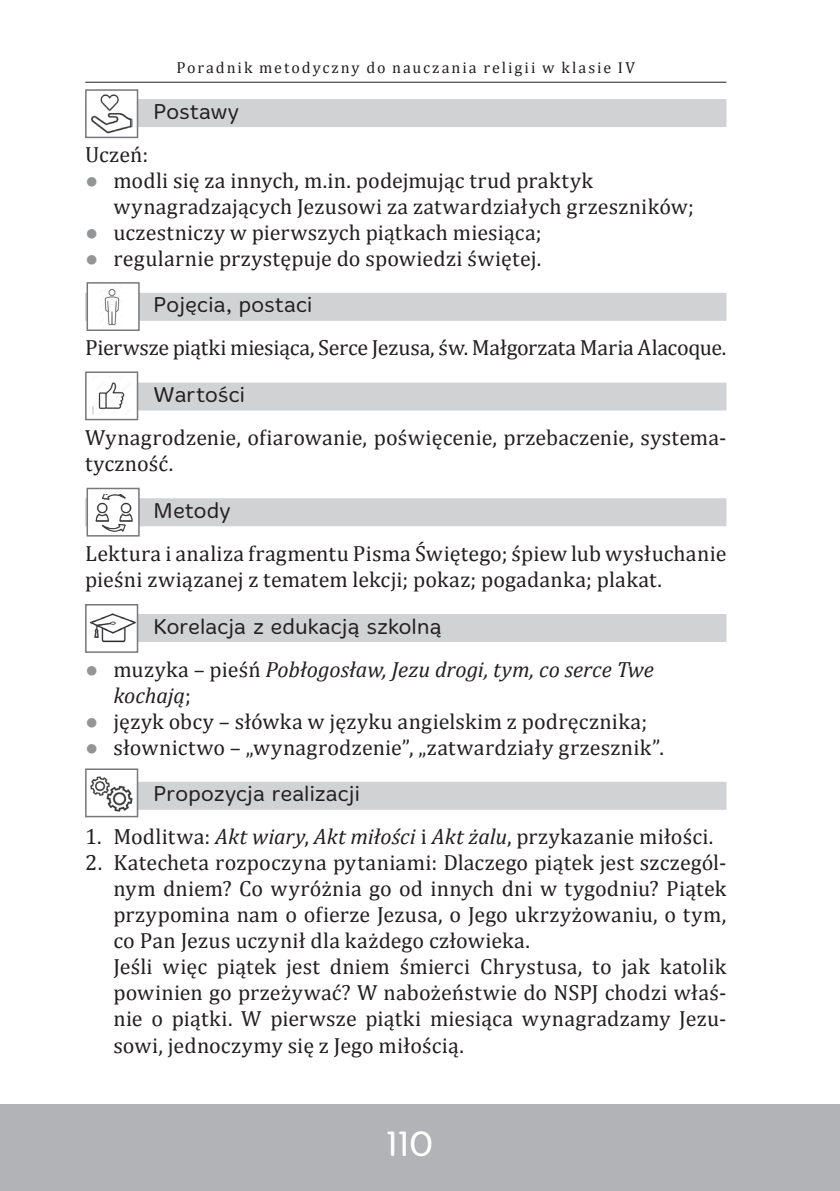
<style>
.page{position:relative;width:840px;height:1191px;background:#fff}
.page>*{position:absolute;margin:0;border:0;box-sizing:border-box;transform-origin:0 0}
.t1{font:300 36px "Merge";color:#fff}
.t2{font:22px/26px "Cambria";letter-spacing:.01em;color:#231f20}
.t3{font:22px/46.6px "Cambria";letter-spacing:-.015em;color:#231f20}
.t4{font:italic 22px/26px "Cambria";color:#231f20}
.t5{font:300 22px "Merge";letter-spacing:.01em;color:#231f20}
.t6{font:16px "Cambria";letter-spacing:.12em;color:#231f20}
.s1{font-family:"Arial";color:#939598}
.s2{font-family:"Merge";font-weight:300}
.s3{font-family:"Arial";font-style:normal;color:#939598}
.s4{font-style:normal}
.s5{font-style:italic}
</style>
<div class="page">
<div style="left:0;top:1104px;width:839px;height:87px;background:#b2b3b7"></div>
<hr style="left:85px;top:82px;width:641px;height:1px;background:#231f20">
<div style="left:85px;top:99px;width:641px;height:28px;background:#d1d2d4"></div>
<div style="left:85px;top:293px;width:641px;height:28px;background:#d1d2d4"></div>
<div style="left:85px;top:382px;width:641px;height:28px;background:#d1d2d4"></div>
<div style="left:85px;top:498px;width:641px;height:28px;background:#d1d2d4"></div>
<div style="left:85px;top:614px;width:641px;height:28px;background:#d1d2d4"></div>
<div style="left:85px;top:781px;width:641px;height:28px;background:#d1d2d4"></div>
<div style="left:86px;top:90px;width:51px;height:47px;background:#fff"></div>
<img style="left:91px;top:94px;width:41px;height:39px">
<div style="left:85px;top:89px;width:53px;height:49px;border:2px solid #76787b"></div>
<div style="left:86px;top:282px;width:54px;height:49px;background:#fff;border:2px solid #76787b"></div>
<img style="left:104px;top:289px;width:16px;height:37px">
<div style="left:85px;top:371px;width:53px;height:49px;background:#fff;border:2px solid #76787b"></div>
<img style="left:93px;top:382px;width:32px;height:32px">
<div style="left:87px;top:488px;width:52px;height:48px;background:#fff"></div>
<img style="left:96px;top:494px;width:37px;height:38px">
<div style="left:86px;top:488px;width:54px;height:48px;border:2px solid #76787b"></div>
<div style="left:86px;top:605px;width:51px;height:47px;background:#fff"></div>
<img style="left:89px;top:613px;width:46px;height:29px">
<div style="left:85px;top:604px;width:53px;height:49px;border:2px solid #76787b"></div>
<div style="left:86px;top:769px;width:51px;height:47px;background:#fff"></div>
<img style="left:90px;top:776px;width:43px;height:36px">
<div style="left:85px;top:768px;width:53px;height:49px;border:2px solid #76787b"></div>
<p class="t6" style="left:176px;top:58px;width:459px">Poradnik metodyczny do nauczania religii w klasie IV</p>
<p class="t5" style="left:153px;top:99px;width:88px">Postawy</p>
<p class="t2" style="left:85px;top:141px;width:65px">Uczeń:</p>
<p class="t2" style="left:113px;top:167px;width:581px;text-indent:-28px"><span class="s1">●</span> modli się za innych, m.in. podejmując trud praktyk wynagradzających Jezusowi za zatwardziałych grzeszników;</p>
<p class="t2" style="left:85px;top:219px;width:458px"><span class="s1">●</span> uczestniczy w pierwszych piątkach miesiąca;</p>
<p class="t2" style="left:153px;top:235px;width:389px;line-height:46.6px;text-indent:-68px"><span class="s1">●</span> regularnie przystępuje do spowiedzi świętej.<br><span class="s2">Pojęcia, postaci</span></p>
<p class="t3" style="left:153px;top:324px;width:574px;text-indent:-68px">Pierwsze piątki miesiąca, Serce Jezusa, św. Małgorzata Maria Alacoque.<br><span class="s2">Wartości</span></p>
<p class="t2" style="left:85px;top:424px;width:642px">Wynagrodzenie, ofiarowanie, poświęcenie, przebaczenie, systema&shy;tyczność.</p>
<p class="t2" style="left:85px;top:489px;width:642px;line-height:43px;text-indent:68px"><span class="s2">Metody<br></span>Lektura i analiza fragmentu Pisma Świętego; śpiew lub wysłuchanie</p>
<p class="t2" style="left:153px;top:556px;width:510px;line-height:46.6px;text-indent:-68px">pieśni związanej z tematem lekcji; pokaz; pogadanka; plakat.<br><span class="s2">Korelacja z edukacją szkolną</span></p>
<p class="t4" style="left:113px;top:655px;width:541px;text-indent:-28px"><span class="s3">●</span> <span class="s4">muzyka – pieśń</span> Pobłogosław, Jezu drogi, tym, co serce Twe kochają<span class="s4">;</span></p>
<p class="t2" style="left:85px;top:708px;width:563px"><span class="s1">●</span> język obcy – słówka w języku angielskim z podręcznika;</p>
<p class="t2" style="left:153px;top:723px;width:512px;line-height:46.6px;text-indent:-68px"><span class="s1">●</span> słownictwo – „wynagrodzenie”, „zatwardziały grzesznik”.<br><span class="s2">P ropozycja realizacji</span></p>
<p class="t2" style="left:85px;top:823px;width:629px">1. Modlitwa: <span class="s5">Akt wiary</span>, <span class="s5">Akt miłości</span> i <span class="s5">Akt żalu</span>, przykazanie miłości.</p>
<p class="t2" style="left:113px;top:849px;width:614px;text-indent:-28px">2. Katecheta rozpoczyna pytaniami: Dlaczego piątek jest szczegól&shy;nym dniem? Co wyróżnia go od innych dni w tygodniu? Piątek przypomina nam o ofierze Jezusa, o Jego ukrzyżowaniu, o tym, co Pan Jezus uczynił dla każdego człowieka.<br>Jeśli więc piątek jest dniem śmierci Chrystusa, to jak katolik powinien go przeżywać? W nabożeństwie do NSPJ chodzi właś‑ nie o piątki. W pierwsze piątki miesiąca wynagradzamy Jezu&shy;sowi, jednoczymy się z Jego miłością.</p>
<p class="t1" style="left:385px;top:1122px;width:50px">110</p>
</div>
